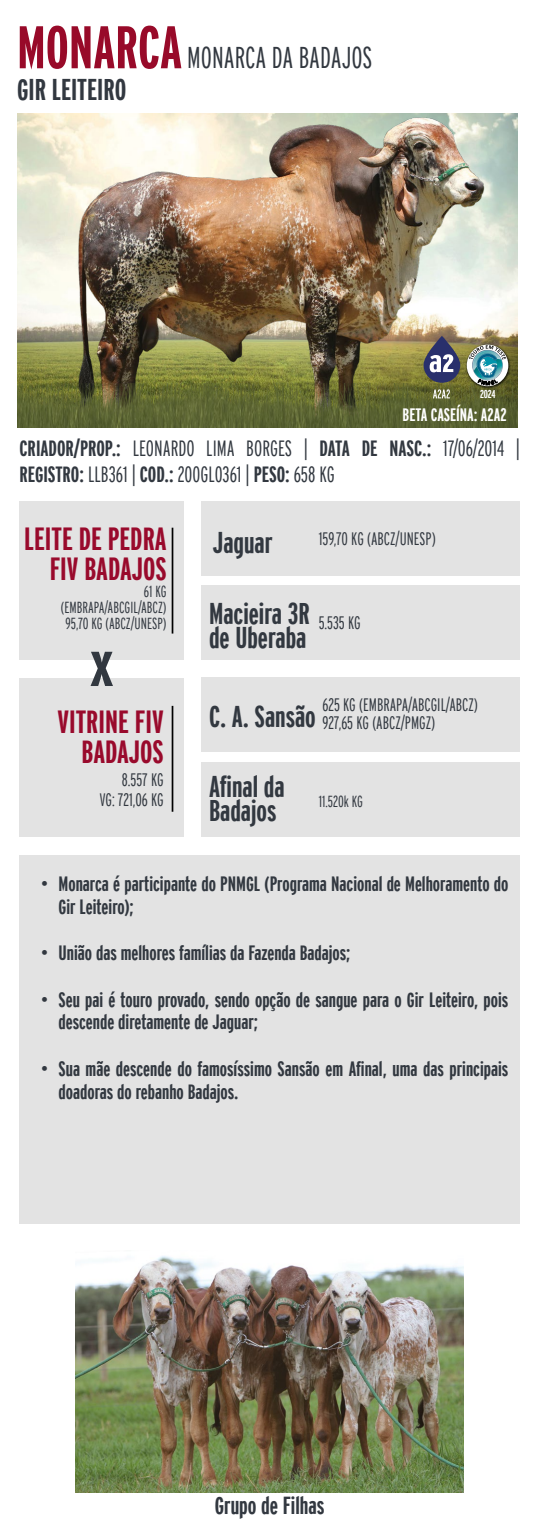
<style>
.page{position:relative;width:537px;height:1530px;background:#fff}
.page>*{position:absolute;margin:0;border:0;box-sizing:border-box;transform-origin:0 0}
.t1{font:700 extra-condensed 32px/30px "Interstate";color:#990a2c;text-align:right}
.t2{font:700 extra-condensed 30px/24px "Interstate";color:#323840}
.t3{font:30px "Interstate Light Comp";color:#323840}
.t4{font:700 extra-condensed 24.6px "Interstate";color:#323840}
.t5{font:22px/26.4px "Interstate Light Comp";color:#323840}
.t6{font:700 extra-condensed 20.6px/22.8px "Interstate";color:#323840}
.t7{font:18px/20px "Interstate Light Comp";letter-spacing:-.005em;color:#323840;text-align:right}
.t8{font:700 extra-condensed 18px "Interstate";color:#fff}
.t9{font:16px/16px "Interstate Light Comp";color:#323840;text-align:right}
.t10{font:700 extra-condensed 11.4px "Interstate";color:#fff}
.s1{font-family:"Interstate";font-weight:700;font-stretch:extra-condensed;font-size:60px;color:#980a29}
.s2{font-family:"Interstate";font-weight:700;font-stretch:extra-condensed}
</style>
<div class="page">
<img style="left:17px;top:114px;width:500px;height:270px">
<img style="left:29px;top:117px;width:481px;height:267px">
<img style="left:17px;top:384px;width:500px;height:43px">
<div style="left:19px;top:855px;width:501px;height:368px;background:#e3e3e3"></div>
<div style="left:19px;top:501px;width:164px;height:159px;background:#e3e3e3"></div>
<div style="left:19px;top:677px;width:164px;height:159px;background:#e3e3e3"></div>
<div style="left:201px;top:501px;width:318px;height:74px;background:#e3e3e3"></div>
<div style="left:201px;top:677px;width:318px;height:74px;background:#e3e3e3"></div>
<div style="left:201px;top:585px;width:318px;height:75px;background:#e3e3e3"></div>
<div style="left:201px;top:762px;width:318px;height:74px;background:#e3e3e3"></div>
<svg style="left:90px;top:651px;width:23px;height:35px"></svg>
<hr style="left:172px;top:527px;width:1px;height:106px;background:#000">
<hr style="left:172px;top:705px;width:1px;height:106px;background:#000">
<svg style="left:433px;top:389px;width:17px;height:9px"></svg>
<svg style="left:423px;top:336px;width:37px;height:47px"></svg>
<svg style="left:429px;top:354px;width:24px;height:18px"></svg>
<img style="left:464px;top:343px;width:46px;height:45px">
<svg style="left:467px;top:344px;width:41px;height:42px"></svg>
<svg style="left:469px;top:345px;width:37px;height:41px"></svg>
<img style="left:76px;top:1256px;width:387px;height:235px">
<h2 class="t3" style="left:17px;top:41px;width:357px"><span class="s1">MONARCA</span> MONARCA DA BADAJOS</h2>
<h2 class="t2" style="left:17px;top:78px;width:111px">GIR LEITEIRO</h2>
<p class="t10" style="left:480px;top:387px;width:17px">2024</p>
<p class="t8" style="left:402px;top:404px;width:105px">BETA CASEÍNA: A2A2</p>
<p class="t5" style="left:19px;top:435px;width:502px"><span class="s2">CRIADOR/PROP.:</span> LEONARDO LIMA BORGES | <span class="s2">DATA DE NASC.:</span> 17/06/2014 |<br><span class="s2">REGISTRO:</span> LLB361 | <span class="s2">COD.:</span> 200GL0361 | <span class="s2">PESO:</span> 658 KG</p>
<h1 class="t1" style="left:24px;top:523px;width:144px">LEITE DE PEDRA<br>FIV BADAJOS</h1>
<p class="t9" style="left:61px;top:582px;width:107px">61 KG (EMBRAPA/ABCGIL/ABCZ)<br>95,70 KG (ABCZ/UNESP)</p>
<h1 class="t1" style="left:58px;top:707px;width:108px">VITRINE FIV<br>BADAJOS</h1>
<p class="t7" style="left:99px;top:769px;width:66px">8.557 KG<br>VG: 721,06 KG</p>
<h2 class="t2" style="left:213px;top:530px;width:61px">Jaguar</h2>
<p class="t7" style="left:319px;top:528px;width:118px">159,70 KG (ABCZ/UNESP)</p>
<h2 class="t2" style="left:209px;top:600px;width:102px">Macieira 3R de Uberaba</h2>
<p class="t7" style="left:319px;top:613px;width:43px">5.535 KG</p>
<p class="t7" style="left:322px;top:695px;width:157px;line-height:18px;text-align:left">625 KG (EMBRAPA/ABCGIL/ABCZ)<br>927,65 KG (ABCZ/PMGZ)</p>
<h2 class="t2" style="left:209px;top:704px;width:108px">C. A. Sansão</h2>
<h2 class="t2" style="left:209px;top:774px;width:77px">Afinal da<br>Badajos</h2>
<p class="t9" style="left:319px;top:793px;width:46px">11.520k KG</p>
<p class="t6" style="left:59px;top:872px;width:451px;text-indent:-18px">• Monarca é participante do PNMGL (Programa Nacional de Melhoramento do<br>Gir Leiteiro);</p>
<p class="t6" style="left:41px;top:941px;width:311px">• União das melhores famílias da Fazenda Badajos;</p>
<p class="t6" style="left:59px;top:987px;width:451px;text-indent:-18px">• Seu pai é touro provado, sendo opção de sangue para o Gir Leiteiro, pois descende diretamente de Jaguar;</p>
<p class="t6" style="left:59px;top:1056px;width:451px;text-indent:-18px">• Sua mãe descende do famosíssimo Sansão em Afinal, uma das principais doadoras do rebanho Badajos.</p>
<p class="t4" style="left:215px;top:1491px;width:111px">Grupo de Filhas</p>
</div>
